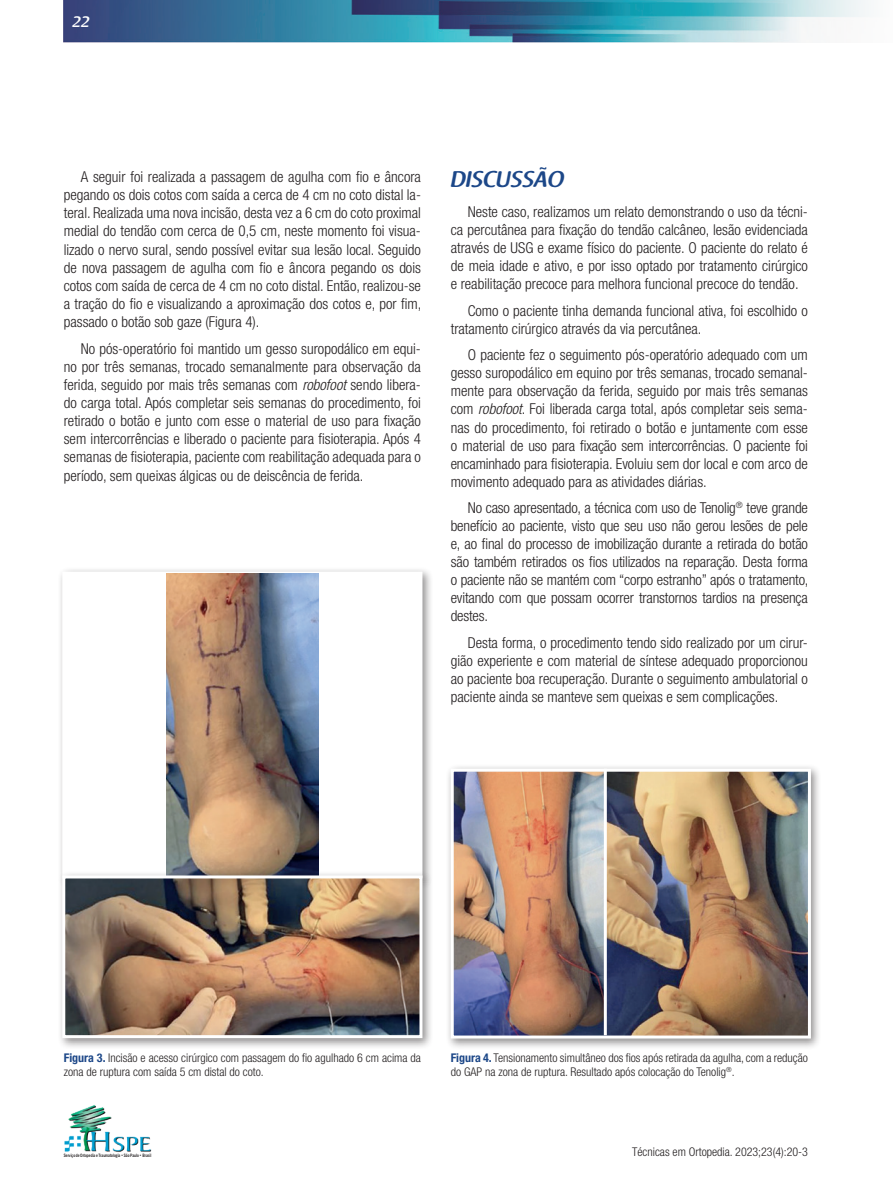
<style>
.page{position:relative;width:893px;height:1191px;background:#fff}
.page>*{position:absolute;margin:0;border:0;box-sizing:border-box;transform-origin:0 0}
.t1{font:600 22.5px "Raspoutine";color:#1c4788}
.t2{font:300 condensed 15px/18px "Helvetica Neue";color:#231f20;text-align:justify}
.t3{font:600 15px "Raspoutine";color:#fff}
.t4{font:300 condensed 12px/14px "Helvetica Neue";color:#231f20}
.t5{font:700 4.5px "News Gothic BT";color:#231f20;scale:.8 1}
.s1{font-style:italic}
.s2{font-weight:700;color:#1c4788}
</style>
<div class="page">
<img style="left:64px;top:0;width:805px;height:43px">
<img style="left:64px;top:1105px;width:87px;height:47px">
<div style="left:57px;top:566px;width:377px;height:323px;background:#231f20;opacity:.5"></div>
<div style="left:62px;top:571px;width:360px;height:307px;background:#fff;border:3px solid #fff"></div>
<img style="left:166px;top:573px;width:153px;height:297px">
<div style="left:57px;top:870px;width:377px;height:179px;background:#231f20;opacity:.5"></div>
<img style="left:66px;top:879px;width:352px;height:155px">
<div style="left:62px;top:875px;width:360px;height:163px;border:3px solid #fff"></div>
<div style="left:445px;top:763px;width:377px;height:287px;background:#231f20;opacity:.5"></div>
<img style="left:455px;top:772px;width:352px;height:262px">
<div style="left:451px;top:768px;width:360px;height:270px;border:3px solid #fff"></div>
<hr style="left:604px;top:768px;width:3px;height:267px;background:#fff">
<p class="t3" style="left:72px;top:14px;width:18px">22</p>
<p class="t2" style="left:64px;top:168px;width:359px;text-indent:17px">A seguir foi realizada a passagem de agulha com fio e âncora pegando os dois cotos com saída a cerca de 4 cm no coto distal la&shy;teral. Realizada uma nova incisão, desta vez a 6 cm do coto proximal medial do tendão com cerca de 0,5 cm, neste momento foi visua&shy;lizado o nervo sural, sendo possível evitar sua lesão local. Seguido de nova passagem de agulha com fio e âncora pegando os dois cotos com saída de cerca de 4 cm no coto distal. Então, realizou-se a tração do fio e visualizando a aproximação dos cotos e, por fim, passado o botão sob gaze (Figura 4).</p>
<p class="t2" style="left:64px;top:339px;width:359px;text-indent:17px">No pós-operatório foi mantido um gesso suropodálico em equi&shy;no por três semanas, trocado semanalmente para observação da ferida, seguido por mais três semanas com <span class="s1">robofoot</span> sendo libera&shy;do carga total. Após completar seis semanas do procedimento, foi retirado o botão e junto com esse o material de uso para fixação sem intercorrências e liberado o paciente para fisioterapia. Após 4 semanas de fisioterapia, paciente com reabilitação adequada para o período, sem queixas álgicas ou de deiscência de ferida.</p>
<h1 class="t1" style="left:451px;top:166px;width:115px">DISCUSSÃO</h1>
<p class="t2" style="left:451px;top:203px;width:359px;text-indent:17px">Neste caso, realizamos um relato demonstrando o uso da técni&shy;ca percutânea para fixação do tendão calcâneo, lesão evidenciada através de USG e exame físico do paciente. O paciente do relato é de meia idade e ativo, e por isso optado por tratamento cirúrgico e reabilitação precoce para melhora funcional precoce do tendão.</p>
<p class="t2" style="left:451px;top:301px;width:359px;text-indent:17px">Como o paciente tinha demanda funcional ativa, foi escolhido o tratamento cirúrgico através da via percutânea.</p>
<p class="t2" style="left:451px;top:346px;width:359px;text-indent:17px">O paciente fez o seguimento pós-operatório adequado com um gesso suropodálico em equino por três semanas, trocado semanal&shy;mente para observação da ferida, seguido por mais três semanas com <span class="s1">robofoot</span>. Foi liberada carga total, após completar seis sema&shy;nas do procedimento, foi retirado o botão e juntamente com esse o material de uso para fixação sem intercorrências. O paciente foi encaminhado para fisioterapia. Evoluiu sem dor local e com arco de movimento adequado para as atividades diárias.</p>
<p class="t2" style="left:451px;top:498px;width:359px;text-indent:17px">No caso apresentado, a técnica com uso de Tenolig<sup>®</sup> teve grande benefício ao paciente, visto que seu uso não gerou lesões de pele e, ao final do processo de imobilização durante a retirada do botão são também retirados os fios utilizados na reparação. Desta forma o paciente não se mantém com “corpo estranho” após o tratamento, evitando com que possam ocorrer transtornos tardios na presença destes.</p>
<p class="t2" style="left:451px;top:633px;width:359px;text-indent:17px">Desta forma, o procedimento tendo sido realizado por um cirur&shy;gião experiente e com material de síntese adequado proporcionou ao paciente boa recuperação. Durante o seguimento ambulatorial o paciente ainda se manteve sem queixas e sem complicações.</p>
<p class="t4" style="left:64px;top:1050px;width:359px"><span class="s2">Figura 3.</span> Incisão e acesso cirúrgico com passagem do fio agulhado 6 cm acima da zona de ruptura com saída 5 cm distal do coto.</p>
<p class="t4" style="left:451px;top:1050px;width:359px"><span class="s2">Figura 4.</span> Tensionamento simultâneo dos fios após retirada da agulha, com a redução do GAP na zona de ruptura. Resultado após colocação do Tenolig<sup>®</sup>.</p>
<p class="t5" style="left:64px;top:1152px;width:111px">Serviço de Ortopedia e Traumatologia • São Paulo • Brasil</p>
<p class="t4" style="left:632px;top:1145px;width:177px">Técnicas em Ortopedia. 2023;23(4):20-3</p>
</div>
